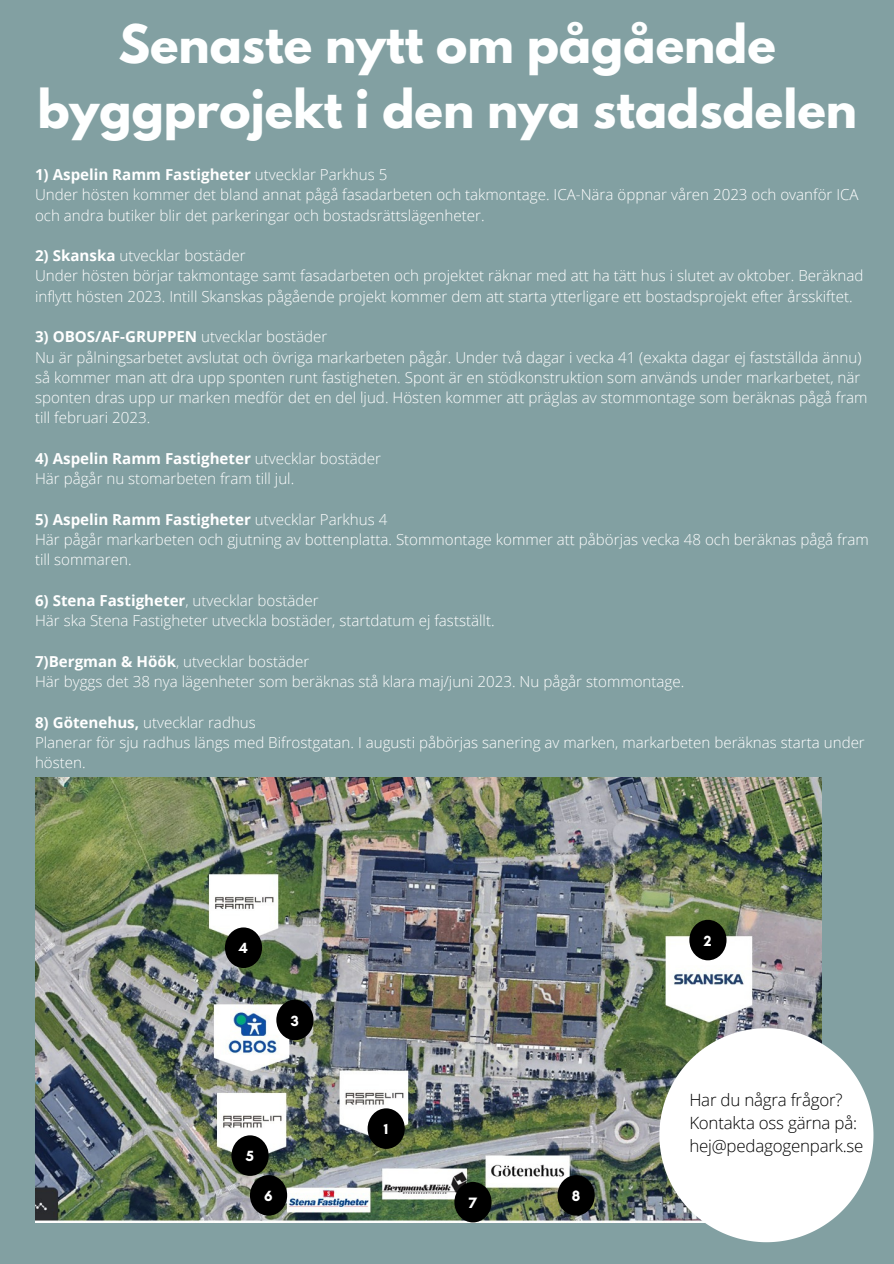
<style>
.page{position:relative;width:894px;height:1264px;background:#fff}
.page>*{position:absolute;margin:0;border:0;box-sizing:border-box;transform-origin:0 0}
.t1{font:700 47.1px/65.2px "League Spartan";color:#feffff;text-align:center}
.t2{font:300 16.95px/23.2px "Open Sans";letter-spacing:-.01em;color:#000}
.t3{font:700 15.3px "Glacial Indifference";color:#fff}
.t4{font:300 15.15px/20.2px "Open Sans";color:#fff}
.t5{font:700 15px "Glacial Indifference";color:#fff}
.s1{font-weight:700}
</style>
<div class="page">
<div style="left:0;top:0;width:893px;height:1263px;background:#82a0a2"></div>
<img style="left:35px;top:777px;width:786px;height:445px">
<svg style="left:659px;top:1028px;width:214px;height:214px;background:#e1e6e4"></svg>
<div style="left:367px;top:1108px;width:37px;height:40px;background:#000;border-radius:50%"></div>
<div style="left:689px;top:919px;width:37px;height:41px;background:#000;border-radius:50%"></div>
<div style="left:276px;top:999px;width:37px;height:41px;background:#000;border-radius:50%"></div>
<div style="left:225px;top:927px;width:37px;height:41px;background:#000;border-radius:50%"></div>
<div style="left:231px;top:1135px;width:37px;height:40px;background:#000;border-radius:50%"></div>
<div style="left:250px;top:1175px;width:37px;height:40px;background:#000;border-radius:50%"></div>
<div style="left:454px;top:1181px;width:37px;height:41px;background:#000;border-radius:50%"></div>
<div style="left:557px;top:1175px;width:37px;height:40px;background:#000;border-radius:50%"></div>
<h1 class="t1" style="left:37px;top:17px;width:820px">Senaste nytt om pågående byggprojekt i den nya stadsdelen</h1>
<p class="t4" style="left:35px;top:164px;width:824px"><span class="s1">1) Aspelin Ramm Fastigheter</span> utvecklar Parkhus 5<br>Under hösten kommer det bland annat pågå fasadarbeten och takmontage. ICA-Nära öppnar våren 2023 och ovanför ICA och andra butiker blir det parkeringar och bostadsrättslägenheter.</p>
<p class="t4" style="left:35px;top:245px;width:829px"><span class="s1">2) Skanska</span> utvecklar bostäder<br>Under hösten börjar takmontage samt fasadarbeten och projektet räknar med att ha tätt hus i slutet av oktober. Beräknad inflytt hösten 2023. Intill Skanskas pågående projekt kommer dem att starta ytterligare ett bostadsprojekt efter årsskiftet.</p>
<p class="t4" style="left:35px;top:326px;width:833px"><span class="s1">3) OBOS/AF-GRUPPEN</span> utvecklar bostäder<br>Nu är pålningsarbetet avslutat och övriga markarbeten pågår. Under två dagar i vecka 41 (exakta dagar ej fastställda ännu) så kommer man att dra upp sponten runt fastigheten. Spont är en stödkonstruktion som används under markarbetet, när sponten dras upp ur marken medför det en del ljud. Hösten kommer att präglas av stommontage som beräknas pågå fram till februari 2023.</p>
<p class="t4" style="left:35px;top:448px;width:347px"><span class="s1">4) Aspelin Ramm Fastigheter</span> utvecklar bostäder<br>Här pågår nu stomarbeten fram till jul.</p>
<p class="t4" style="left:35px;top:509px;width:835px"><span class="s1">5) Aspelin Ramm Fastigheter</span> utvecklar Parkhus 4<br>Här pågår markarbeten och gjutning av bottenplatta. Stommontage kommer att påbörjas vecka 48 och beräknas pågå fram till sommaren.</p>
<p class="t4" style="left:35px;top:590px;width:461px"><span class="s1">6) Stena Fastigheter</span>, utvecklar bostäder<br>Här ska Stena Fastigheter utveckla bostäder, startdatum ej fastställt.</p>
<p class="t4" style="left:35px;top:650px;width:650px"><span class="s1">7)Bergman &amp; Höök</span>, utvecklar bostäder<br>Här byggs det 38 nya lägenheter som beräknas stå klara maj/juni 2023. Nu pågår stommontage.</p>
<p class="t4" style="left:35px;top:711px;width:831px"><span class="s1">8) Götenehus,</span> utvecklar radhus<br>Planerar för sju radhus längs med Bifrostgatan. I augusti påbörjas sanering av marken, markarbeten beräknas starta under hösten.</p>
<p class="t5" style="left:239px;top:939px;width:11px">4</p>
<p class="t5" style="left:291px;top:1011px;width:10px">3</p>
<p class="t5" style="left:246px;top:1146px;width:10px">5</p>
<p class="t5" style="left:264px;top:1186px;width:10px">6</p>
<p class="t5" style="left:383px;top:1119px;width:6px">1</p>
<p class="t3" style="left:468px;top:1193px;width:10px">7</p>
<p class="t3" style="left:571px;top:1186px;width:10px">8</p>
<p class="t5" style="left:703px;top:931px;width:9px">2</p>
<p class="t2" style="left:689px;top:1087px;width:176px">Har du några frågor?<br>Kontakta oss gärna på: hej@pedagogenpark.se</p>
</div>
